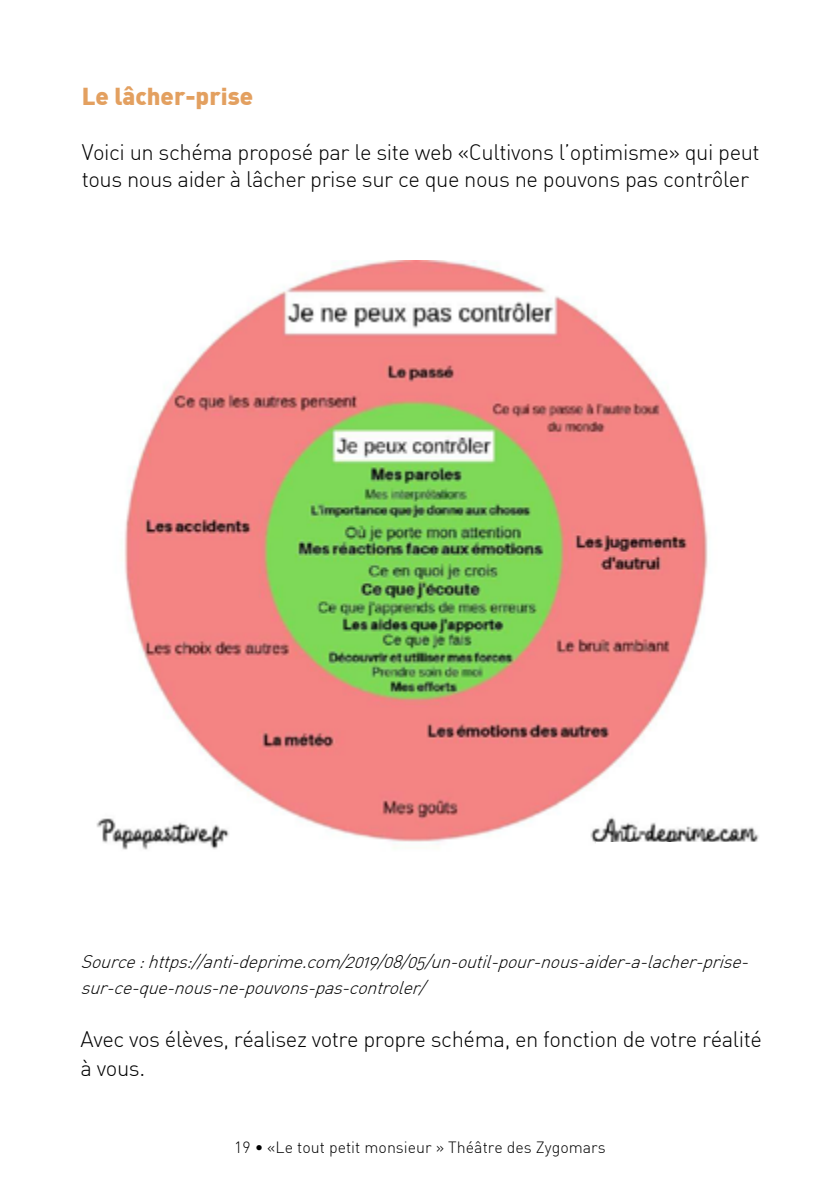
<style>
.page{position:relative;width:840px;height:1191px;background:#fff}
.page>*{position:absolute;margin:0;border:0;box-sizing:border-box;transform-origin:0 0}
.t1{font:900 24px "DIN";color:#e3a060}
.t2{font:300 22px/26.4px "DIN Alternate";letter-spacing:-.02em;color:#000}
.t3{font:italic 300 18px/26.4px "DIN Alternate";color:#000}
.t4{font:300 16px "DIN";color:#000}
</style>
<div class="page">
<img style="left:96px;top:260px;width:663px;height:590px">
<div style="left:596px;top:842px;width:171px;height:71px;background:#fff"></div>
<p class="t1" style="left:82px;top:80px;width:173px">Le lâcher-prise</p>
<p class="t2" style="left:82px;top:139px;width:679px">Voici un schéma proposé par le site web «Cultivons l’optimisme» qui peut tous nous aider à lâcher prise sur ce que nous ne pouvons pas contrôler</p>
<p class="t3" style="left:81px;top:948px;width:675px">Source:https://anti-deprime.com/2019/08/05/un-outil-pour-nous-aider-a-lacher-prise&shy;sur-ce-que-nous-ne-pouvons-pas-controler/</p>
<p class="t2" style="left:81px;top:1024px;width:682px;line-height:28.8px">Avec vos élèves, réalisez votre propre schéma, en fonction de votre réalité à vous.</p>
<p class="t4" style="left:234px;top:1137px;width:373px">19 • «Le tout petit monsieur » Théâtre des Zygomars</p>
</div>
